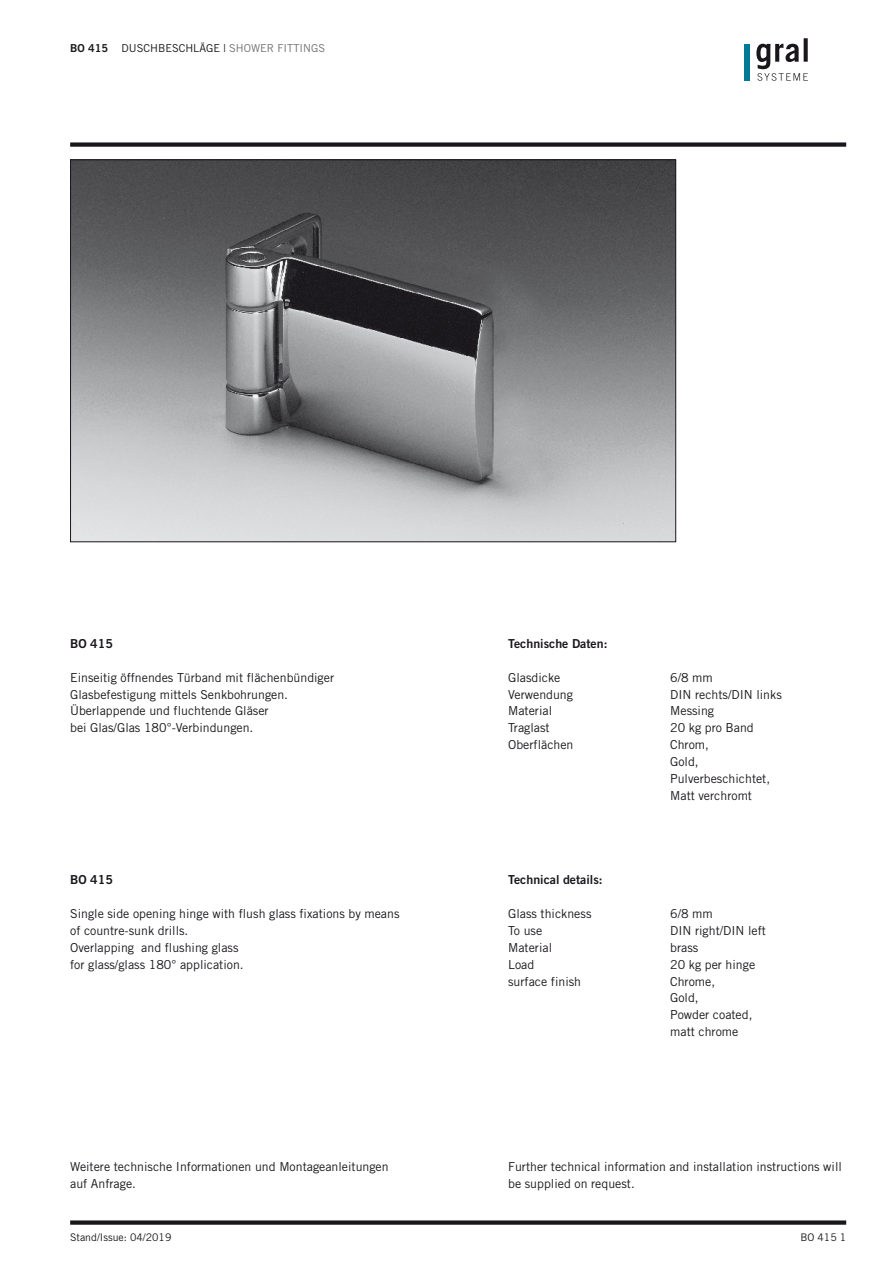
<style>
.page{position:relative;width:893px;height:1263px;background:#fff}
.page>*{position:absolute;margin:0;border:0;box-sizing:border-box;transform-origin:0 0}
.t1{font:12.3px/17px "Trade Gothic";color:#1a171c}
.t2{font:12.3px "Trade Gothic Bold Two";color:#1a171c}
.t3{font:10.95px "Trade Gothic";color:#1a171c}
.t4{font:10.5px "Trade Gothic";color:#1a171c}
.s1{font-family:"Trade Gothic Bold Two"}
.s2{color:#707172}
</style>
<div class="page">
<div style="left:744px;top:44px;width:6px;height:37px;background:#007a97"></div>
<svg style="left:756px;top:38px;width:52px;height:43px"></svg>
<div style="left:70px;top:142px;width:776px;height:5px;background:#1a171c"></div>
<div style="left:70px;top:1220px;width:776px;height:5px;background:#1a171c"></div>
<img style="left:72px;top:161px;width:602px;height:379px">
<p class="t3" style="left:70px;top:41px;width:256px"><span class="s1">BO 415</span> DUSCHBESCHLÄGE | <span class="s2">SHOWER FITTINGS</span></p>
<p class="t2" style="left:70px;top:636px;width:44px">BO 415</p>
<p class="t1" style="left:70px;top:669px;width:265px">Einseitig öffnendes Türband mit flächenbündiger Glasbefestigung mittels Senkbohrungen.<br>Überlappende und fluchtende Gläser<br>bei Glas/Glas 180°-Verbindungen.</p>
<p class="t2" style="left:508px;top:636px;width:101px">Technische Daten:</p>
<p class="t1" style="left:508px;top:669px;width:54px">Glasdicke</p>
<p class="t1" style="left:670px;top:669px;width:44px">6/8 mm</p>
<p class="t1" style="left:508px;top:685px;width:66px">Verwendung</p>
<p class="t1" style="left:670px;top:685px;width:113px">DIN rechts/DIN links</p>
<p class="t1" style="left:508px;top:702px;width:45px">Material</p>
<p class="t1" style="left:670px;top:702px;width:45px">Messing</p>
<p class="t1" style="left:508px;top:719px;width:43px">Traglast</p>
<p class="t1" style="left:670px;top:719px;width:85px">20 kg pro Band</p>
<p class="t1" style="left:508px;top:736px;width:67px">Oberflächen</p>
<p class="t1" style="left:670px;top:736px;width:102px">Chrom,<br>Gold,<br>Pulverbeschichtet,<br>Matt verchromt</p>
<p class="t2" style="left:70px;top:872px;width:44px">BO 415</p>
<p class="t1" style="left:70px;top:905px;width:331px">Single side opening hinge with flush glass fixations by means of countre-sunk drills.<br>Overlapping and flushing glass<br>for glass/glass 180° application.</p>
<p class="t2" style="left:508px;top:872px;width:96px">Technical details:</p>
<p class="t1" style="left:508px;top:905px;width:85px">Glass thickness</p>
<p class="t1" style="left:670px;top:905px;width:44px">6/8 mm</p>
<p class="t1" style="left:508px;top:922px;width:36px">To use</p>
<p class="t1" style="left:670px;top:922px;width:97px">DIN right/DIN left</p>
<p class="t1" style="left:508px;top:939px;width:45px">Material</p>
<p class="t1" style="left:670px;top:939px;width:30px">brass</p>
<p class="t1" style="left:508px;top:956px;width:28px">Load</p>
<p class="t1" style="left:670px;top:956px;width:87px">20 kg per hinge</p>
<p class="t1" style="left:508px;top:972px;width:75px">surface finish</p>
<p class="t1" style="left:670px;top:972px;width:84px">Chrome,<br>Gold,<br>Powder coated, matt chrome</p>
<p class="t1" style="left:70px;top:1158px;width:320px">Weitere technische Informationen und Montageanleitungen auf Anfrage.</p>
<p class="t1" style="left:508px;top:1158px;width:335px">Further technical information and installation instructions will be supplied on request.</p>
<p class="t4" style="left:70px;top:1231px;width:103px">Stand/Issue: 04/2019</p>
<p class="t4" style="left:800px;top:1231px;width:47px">BO 415 1</p>
</div>
